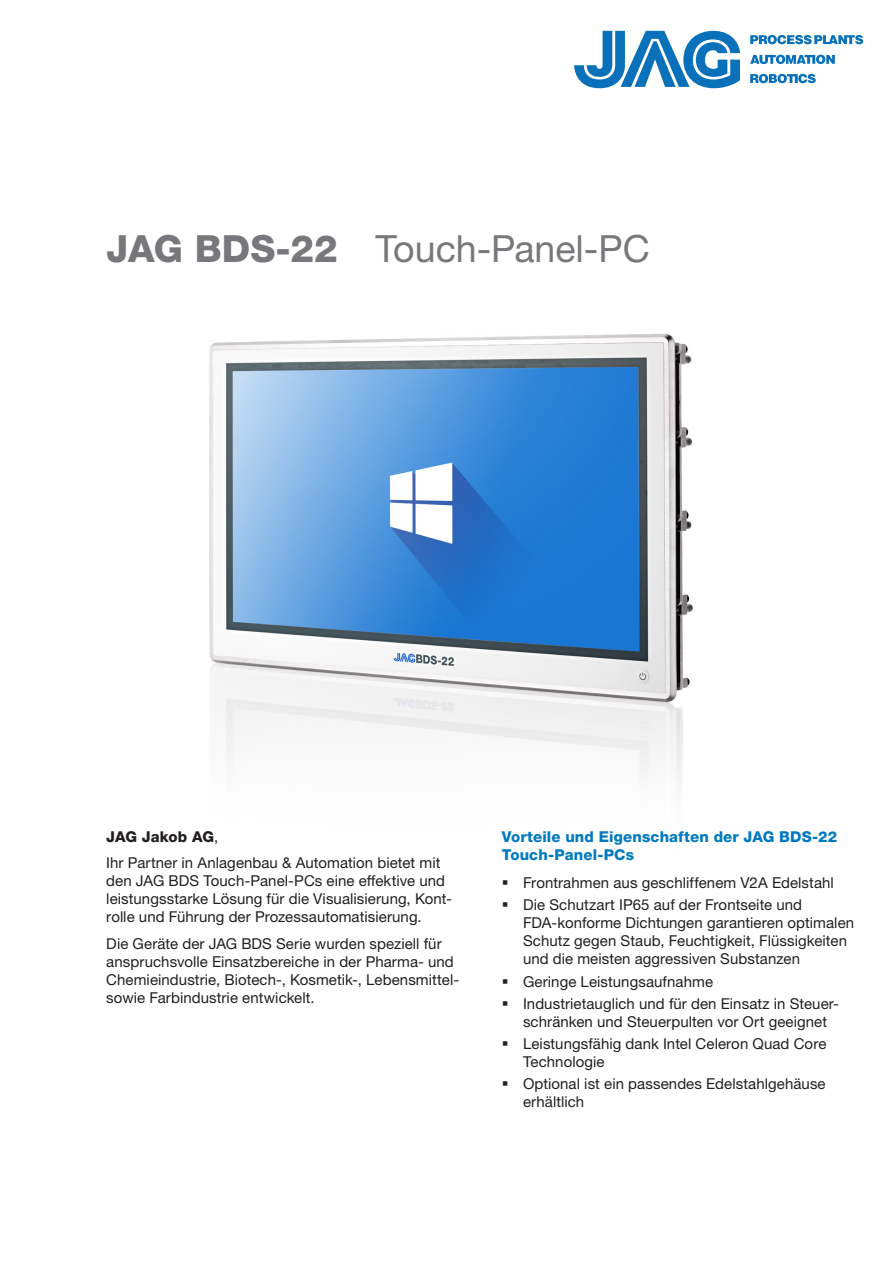
<style>
.page{position:relative;width:893px;height:1263px;background:#fff}
.page>*{position:absolute;margin:0;border:0;box-sizing:border-box;transform-origin:0 0}
.Haupttitel_d{font:37.5px "Helvetica Neue LTW1 G";color:#76787b}
.Text_d{font:15px/18px "Helvetica Neue LTW1 G";letter-spacing:.005em;color:#231f20}
.Titel_blau_d{font:800 15px/18px "Helvetica Neue LTW1 G";letter-spacing:.01em;color:#0079c0}
.Text_d-2{font:800 15px "Helvetica Neue LTW1 G";letter-spacing:-.01em;color:#231f20}
.s1{font-weight:800}
.s2{font-weight:400}
</style>
<div class="page">
<svg style="left:574px;top:31px;width:166px;height:57px"></svg>
<svg style="left:750px;top:35px;width:113px;height:9px"></svg>
<svg style="left:750px;top:55px;width:85px;height:9px"></svg>
<svg style="left:750px;top:74px;width:66px;height:9px"></svg>
<img style="left:209px;top:333px;width:484px;height:448px">
<p class="Haupttitel_d" style="left:106px;top:226px;width:545px"><span class="s1">JAG BDS-22</span> Touch-Panel-PC</p>
<p class="Text_d-2" style="left:106px;top:827px;width:114px">JAG Jakob AG<span class="s2">,</span></p>
<p class="Text_d" style="left:106px;top:853px;width:347px">Ihr Partner in Anlagenbau &amp; Automation bietet mit den JAG BDS Touch-Panel-PCs eine effektive und leistungsstarke Lösung für die Visualisierung, Kont&shy;rolle und Führung der Prozessautomatisierung.</p>
<p class="Text_d" style="left:106px;top:934px;width:354px">Die Geräte der JAG BDS Serie wurden speziell für anspruchsvolle Einsatzbereiche in der Pharma- und Chemieindustrie, Biotech-, Kosmetik-, Lebensmittel&shy;sowie Farbindustrie entwickelt.</p>
<p class="Titel_blau_d" style="left:502px;top:827px;width:337px">Vorteile und Eigenschaften der JAG BDS-22<br>Touch-Panel-PCs</p>
<p class="Text_d" style="left:523px;top:874px;width:312px">Frontrahmen aus geschliffenem V2A Edelstahl</p>
<p class="Text_d" style="left:523px;top:896px;width:333px">Die Schutzart IP65 auf der Frontseite und FDA-konforme Dichtungen garantieren optimalen Schutz gegen Staub, Feuchtigkeit, Flüssigkeiten und die meisten aggressiven Substanzen</p>
<p class="Text_d" style="left:523px;top:972px;width:192px">Geringe Leistungsaufnahme</p>
<p class="Text_d" style="left:523px;top:994px;width:317px">Industrietauglich und für den Einsatz in Steuer&shy;schränken und Steuerpulten vor Ort geeignet</p>
<p class="Text_d" style="left:523px;top:1035px;width:305px">Leistungsfähig dank Intel Celeron Quad Core<br>Technologie</p>
<p class="Text_d" style="left:523px;top:1075px;width:304px">Optional ist ein passendes Edelstahlgehäuse erhältlich</p>
</div>
